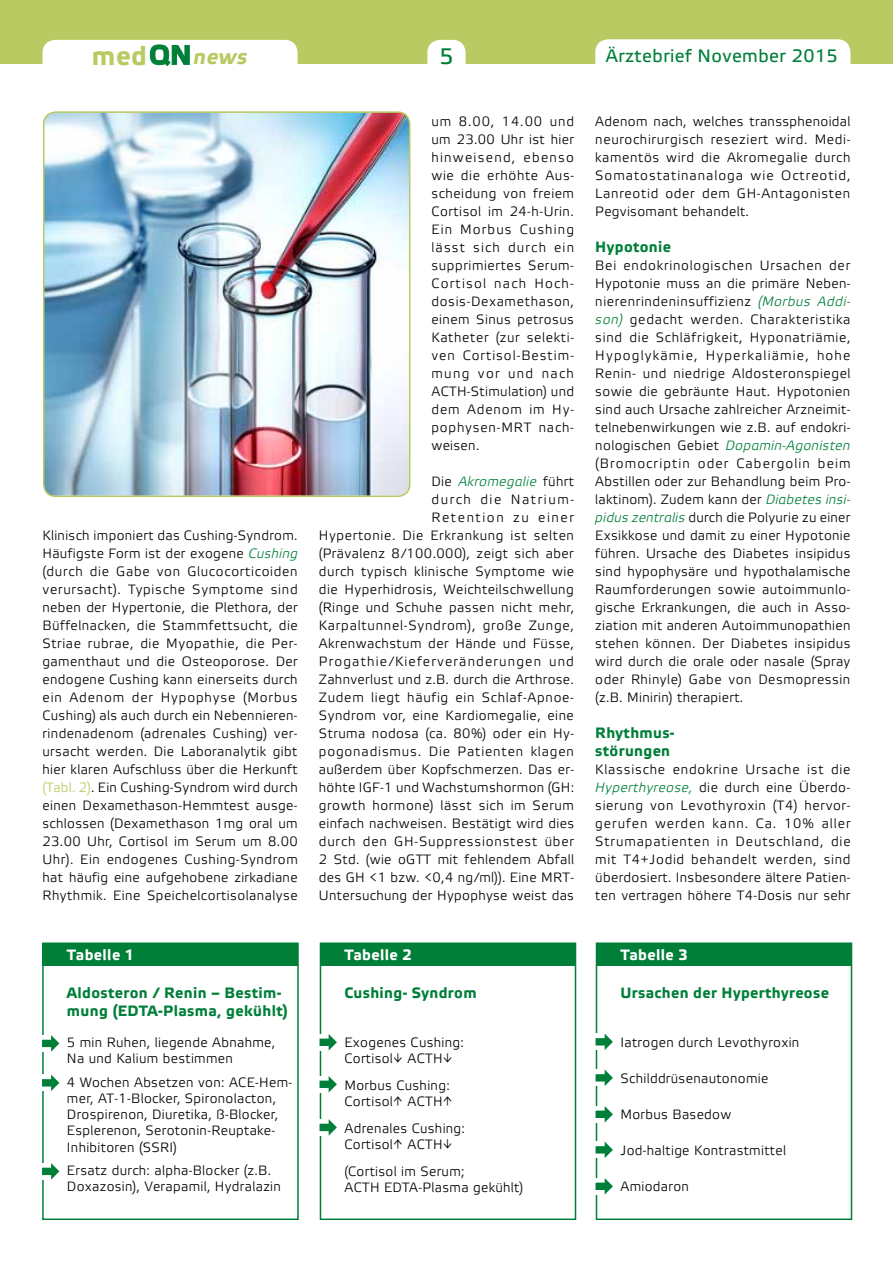
<style>
.page{position:relative;width:893px;height:1263px;background:#fff}
.page>*{position:absolute;margin:0;border:0;box-sizing:border-box;transform-origin:0 0}
.t1{font:700 26.4px "Etelka Text";color:#b8ca61}
.t2{font:22.5px "Etelka Text";color:#007f39}
.t3{font:italic 700 21.15px "Etelka Text Pro";color:#b8ca61}
.t4{font:18px "Etelka Text";letter-spacing:.02em;color:#007f39}
.t5{font:700 15px/18px "Etelka Text";letter-spacing:.025em;color:#007f39}
.t6{font:700 15px "Etelka Text";letter-spacing:.025em;color:#fff}
.t7{font:300 13.5px/18px "Etelka";letter-spacing:.025em;color:#000}
.s1{font-style:italic;color:#007f39}
.s2{color:#b8ca61}
</style>
<div class="page">
<div style="left:0;top:0;width:893px;height:64px;background:#b8ca61"></div>
<div style="left:427px;top:40px;width:39px;height:52px;background:#fff;border-radius:13px"></div>
<div style="left:595px;top:39px;width:255px;height:45px;background:#fff;border-radius:13px"></div>
<div style="left:43px;top:40px;width:255px;height:47px;background:#fff;border-radius:13px"></div>
<svg style="left:150px;top:45px;width:40px;height:21px"></svg>
<svg style="left:42px;top:942px;width:257px;height:278px"></svg>
<svg style="left:319px;top:942px;width:258px;height:278px"></svg>
<svg style="left:595px;top:942px;width:258px;height:278px"></svg>
<div style="left:35px;top:1035px;width:27px;height:17px;background:#fff"></div>
<div style="left:313px;top:1034px;width:27px;height:16px;background:#fff"></div>
<div style="left:589px;top:1033px;width:27px;height:17px;background:#fff"></div>
<div style="left:35px;top:1074px;width:27px;height:17px;background:#fff"></div>
<div style="left:313px;top:1076px;width:27px;height:16px;background:#fff"></div>
<div style="left:589px;top:1069px;width:27px;height:17px;background:#fff"></div>
<div style="left:35px;top:1163px;width:27px;height:16px;background:#fff"></div>
<div style="left:313px;top:1119px;width:27px;height:17px;background:#fff"></div>
<div style="left:589px;top:1106px;width:27px;height:16px;background:#fff"></div>
<div style="left:589px;top:1141px;width:27px;height:17px;background:#fff"></div>
<div style="left:589px;top:1178px;width:27px;height:16px;background:#fff"></div>
<svg style="left:42px;top:1035px;width:17px;height:17px"></svg>
<svg style="left:319px;top:1034px;width:18px;height:16px"></svg>
<svg style="left:595px;top:1033px;width:18px;height:17px"></svg>
<svg style="left:42px;top:1074px;width:17px;height:17px"></svg>
<svg style="left:319px;top:1076px;width:18px;height:16px"></svg>
<svg style="left:595px;top:1069px;width:18px;height:17px"></svg>
<svg style="left:42px;top:1163px;width:17px;height:16px"></svg>
<svg style="left:319px;top:1119px;width:18px;height:17px"></svg>
<svg style="left:595px;top:1106px;width:18px;height:16px"></svg>
<svg style="left:595px;top:1141px;width:18px;height:17px"></svg>
<svg style="left:595px;top:1178px;width:18px;height:16px"></svg>
<div style="left:43px;top:943px;width:255px;height:23px;background:#007f39"></div>
<div style="left:320px;top:943px;width:255px;height:23px;background:#007f39"></div>
<div style="left:596px;top:943px;width:255px;height:23px;background:#007f39"></div>
<img style="left:45px;top:113px;width:365px;height:383px">
<div style="left:43px;top:111px;width:367px;height:386px;border:2px solid #b8ca61;border-radius:12px"></div>
<h1 class="t1" style="left:92px;top:40px;width:57px">med</h1>
<h3 class="t3" style="left:193px;top:45px;width:60px">news</h3>
<h2 class="t2" style="left:439px;top:44px;width:16px">5</h2>
<h3 class="t4" style="left:606px;top:46px;width:234px">Ärztebrief November 2015</h3>
<p class="t7" style="left:43px;top:527px;width:257px;text-align:justify">Klinisch imponiert das Cushing-Syndrom.<br>Häufigste Form ist der exogene <span class="s1">Cushing </span>(durch die Gabe von Glucocorticoiden verursacht). Typische Symptome sind neben der Hypertonie, die Plethora, der Büffelnacken, die Stammfettsucht, die Striae rubrae, die Myopathie, die Per&shy;gamenthaut und die Osteoporose. Der endogene Cushing kann einerseits durch ein Adenom der Hypophyse (Morbus Cushing) als auch durch ein Nebennieren&shy;rindenadenom (adrenales Cushing) ver&shy;ursacht werden. Die Laboranalytik gibt hier klaren Aufschluss über die Herkunft <span class="s2">(Tabl. 2)</span>. Ein Cushing-Syndrom wird durch einen Dexamethason-Hemmtest ausge&shy;schlossen (Dexamethason 1mg oral um 23.00 Uhr, Cortisol im Serum um 8.00<br>Uhr). Ein endogenes Cushing-Syndrom hat häufig eine aufgehobene zirkadiane Rhythmik. Eine Speichelcortisolanalyse</p>
<p class="t6" style="left:67px;top:946px;width:69px">Tabelle 1</p>
<p class="t5" style="left:67px;top:984px;width:223px">Aldosteron / Renin – Bestim&shy;mung (EDTA-Plasma, gekühlt)</p>
<p class="t7" style="left:67px;top:1034px;width:210px;line-height:16.2px">5 min Ruhen, liegende Abnahme,<br>Na und Kalium bestimmen</p>
<p class="t7" style="left:67px;top:1074px;width:227px;line-height:16.2px">4 Wochen Absetzen von: ACE-Hem&shy;mer, AT-1-Blocker, Spironolacton,<br>Drospirenon, Diuretika, ß-Blocker,<br>Esplerenon, Serotonin-Reuptake-<br>Inhibitoren (SSRI)</p>
<p class="t7" style="left:67px;top:1163px;width:215px;line-height:16.2px">Ersatz durch: alpha-Blocker (z.B.<br>Doxazosin), Verapamil, Hydralazin</p>
<p class="t7" style="left:431px;top:113px;width:144px;text-align:justify">um 8.00, 14.00 und um 23.00 Uhr ist hier hinweisend, ebenso wie die erhöhte Aus&shy;scheidung von freiem Cortisol im 24-h-Urin.<br>Ein Morbus Cushing lässt sich durch ein supprimiertes Serum-Cortisol nach Hoch&shy;dosis-Dexamethason, einem Sinus petrosus Katheter (zur selekti&shy;ven Cortisol-Bestim&shy;mung vor und nach ACTH-Stimulation) und dem Adenom im Hy&shy;pophysen-MRT nach&shy;weisen.</p>
<p class="t7" style="left:319px;top:472px;width:257px;text-align:right">Die <span class="s1">Akromegalie</span> führt<br>durch die Natrium-<br>Retention zu einer<br>Hypertonie. Die Erkrankung ist selten (Prävalenz 8/100.000), zeigt sich aber durch typisch klinische Symptome wie die Hyperhidrosis, Weichteilschwellung (Ringe und Schuhe passen nicht mehr, Karpaltunnel-Syndrom), große Zunge, Akrenwachstum der Hände und Füsse, Progathie/Kieferveränderungen und Zahnverlust und z.B. durch die Arthrose.<br>Zudem liegt häufig ein Schlaf-Apnoe-Syndrom vor, eine Kardiomegalie, eine Struma nodosa (ca. 80%) oder ein Hy&shy;pogonadismus. Die Patienten klagen außerdem über Kopfschmerzen. Das er&shy;höhte IGF-1 und Wachstumshormon (GH: growth hormone) lässt sich im Serum einfach nachweisen. Bestätigt wird dies durch den GH-Suppressionstest über 2 Std. (wie oGTT mit fehlendem Abfall des GH &lt;1 bzw. &lt;0,4 ng/ml)). Eine MRT-Untersuchung der Hypophyse weist das</p>
<p class="t6" style="left:344px;top:946px;width:69px">Tabelle 2</p>
<p class="t5" style="left:344px;top:984px;width:134px">Cushing- Syndrom</p>
<p class="t7" style="left:344px;top:1034px;width:121px;line-height:16.2px">Exogenes Cushing:<br>Cortisol↓ ACTH↓</p>
<p class="t7" style="left:344px;top:1077px;width:110px;line-height:16.2px">Morbus Cushing:<br>Cortisol↑ ACTH↑</p>
<p class="t7" style="left:344px;top:1120px;width:122px;line-height:16.2px">Adrenales Cushing:<br>Cortisol↑ ACTH↓</p>
<p class="t7" style="left:344px;top:1163px;width:180px;line-height:16.2px">(Cortisol im Serum;<br>ACTH EDTA-Plasma gekühlt)</p>
<p class="t7" style="left:595px;top:112px;width:257px;text-align:justify">Adenom nach, welches transsphenoidal neurochirurgisch reseziert wird. Medi&shy;kamentös wird die Akromegalie durch Somatostatinanaloga wie Octreotid, Lanreotid oder dem GH-Antagonisten Pegvisomant behandelt.</p>
<p class="t5" style="left:595px;top:238px;width:77px">Hypotonie</p>
<p class="t7" style="left:595px;top:257px;width:257px;text-align:justify">Bei endokrinologischen Ursachen der Hypotonie muss an die primäre Neben&shy;nierenrindeninsuffizienz <span class="s1">(Morbus Addi&shy;son)</span> gedacht werden. Charakteristika sind die Schläfrigkeit, Hyponatriämie, Hypoglykämie, Hyperkaliämie, hohe Renin- und niedrige Aldosteronspiegel sowie die gebräunte Haut. Hypotonien sind auch Ursache zahlreicher Arzneimit&shy;telnebenwirkungen wie z.B. auf endokri&shy;nologischen Gebiet <span class="s1">Dopamin-Agonisten </span>(Bromocriptin oder Cabergolin beim Abstillen oder zur Behandlung beim Pro&shy;laktinom). Zudem kann der <span class="s1">Diabetes insi&shy;pidus zentralis</span> durch die Polyurie zu einer Exsikkose und damit zu einer Hypotonie führen. Ursache des Diabetes insipidus sind hypophysäre und hypothalamische Raumforderungen sowie autoimmunlo&shy;gische Erkrankungen, die auch in Asso&shy;ziation mit anderen Autoimmunopathien stehen können. Der Diabetes insipidus wird durch die orale oder nasale (Spray oder Rhinyle) Gabe von Desmopressin (z.B. Minirin) therapiert.</p>
<p class="t5" style="left:595px;top:724px;width:81px">Rhythmus&shy;störungen</p>
<p class="t7" style="left:595px;top:761px;width:257px;text-align:justify">Klassische endokrine Ursache ist die <span class="s1">Hyperthyreose,</span> die durch eine Überdo&shy;sierung von Levothyroxin (T4) hervor&shy;gerufen werden kann. Ca. 10% aller Strumapatienten in Deutschland, die mit T4+Jodid behandelt werden, sind überdosiert. Insbesondere ältere Patien&shy;ten vertragen höhere T4-Dosis nur sehr</p>
<p class="t6" style="left:620px;top:946px;width:69px">Tabelle 3</p>
<p class="t5" style="left:620px;top:984px;width:210px">Ursachen der Hyperthyreose</p>
<p class="t7" style="left:620px;top:1034px;width:180px">Iatrogen durch Levothyroxin</p>
<p class="t7" style="left:620px;top:1070px;width:149px">Schilddrüsenautonomie</p>
<p class="t7" style="left:620px;top:1106px;width:112px">Morbus Basedow</p>
<p class="t7" style="left:620px;top:1142px;width:167px">Jod-haltige Kontrastmittel</p>
<p class="t7" style="left:620px;top:1178px;width:70px">Amiodaron</p>
</div>
